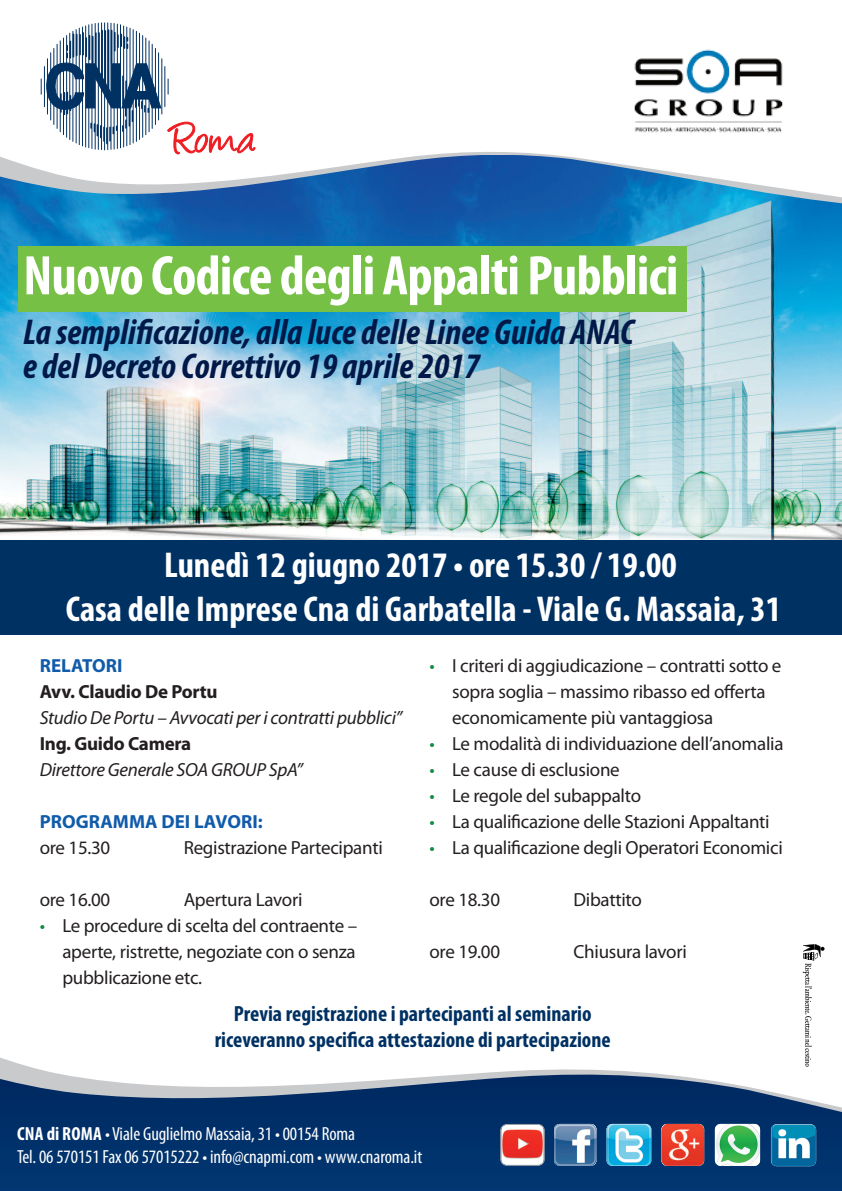
<style>
.page{position:relative;width:842px;height:1191px;background:#fff}
.page>*{position:absolute;margin:0;border:0;box-sizing:border-box;transform-origin:0 0}
.t1{font:700 condensed 56.2px "Myriad Pro";letter-spacing:-.015em;color:#fff}
.t2{font:700 condensed 36px/43.2px "Myriad Pro";color:#fff;text-align:center}
.t3{font:italic 700 condensed 36px/33.8px "Myriad Pro";color:#001949}
.t4{font:700 condensed 22px/26.4px "Myriad Pro";color:#003163;text-align:center}
.t5{font:19px/26px "Myriad Pro";letter-spacing:-.015em;color:#231f20;text-align:justify}
.t6{font:condensed 19px/22.8px "Myriad Pro";letter-spacing:-.005em;color:#fff}
.t7{font:italic 19px "Myriad Pro";letter-spacing:-.015em;color:#231f20}
.t8{font:700 19px "Myriad Pro";letter-spacing:-.015em;color:#231f20}
.t9{font:700 19px "Myriad Pro";letter-spacing:.005em;color:#105baa}
.s1{color:#108b43}
.s2{font-weight:700}
</style>
<div class="page">
<img style="left:0;top:213px;width:842px;height:327px">
<div style="left:0;top:1122px;width:842px;height:69px;background:#01336d"></div>
<svg style="left:0;top:1057px;width:842px;height:65px;fill:#002e67"></svg>
<svg style="left:0;top:152px;width:842px;height:61px"></svg>
<svg style="left:37px;top:18px;width:136px;height:136px"></svg>
<hr style="left:73px;top:31px;width:1px;height:110px;background:#003163">
<hr style="left:76px;top:30px;width:1px;height:113px;background:#003163">
<hr style="left:79px;top:28px;width:1px;height:117px;background:#003163">
<hr style="left:82px;top:27px;width:1px;height:119px;background:#003163">
<hr style="left:85px;top:26px;width:1px;height:121px;background:#003163">
<hr style="left:88px;top:25px;width:1px;height:123px;background:#003163">
<hr style="left:92px;top:24px;width:1px;height:124px;background:#003163">
<hr style="left:95px;top:23px;width:1px;height:126px;background:#003163">
<hr style="left:98px;top:23px;width:1px;height:126px;background:#003163">
<hr style="left:101px;top:23px;width:1px;height:127px;background:#003163">
<hr style="left:104px;top:23px;width:1px;height:127px;background:#003163">
<hr style="left:136px;top:31px;width:1px;height:110px;background:#003163">
<hr style="left:133px;top:30px;width:1px;height:113px;background:#003163">
<hr style="left:130px;top:28px;width:1px;height:117px;background:#003163">
<hr style="left:126px;top:27px;width:1px;height:119px;background:#003163">
<hr style="left:123px;top:26px;width:1px;height:121px;background:#003163">
<hr style="left:120px;top:25px;width:1px;height:123px;background:#003163">
<hr style="left:117px;top:24px;width:1px;height:124px;background:#003163">
<hr style="left:114px;top:23px;width:1px;height:126px;background:#003163">
<hr style="left:111px;top:23px;width:1px;height:126px;background:#003163">
<hr style="left:107px;top:23px;width:1px;height:127px;background:#003163">
<hr style="left:101px;top:30px;width:2px;height:49px;background:#003163">
<hr style="left:104px;top:31px;width:2px;height:55px;background:#003163">
<hr style="left:108px;top:30px;width:1px;height:61px;background:#003163">
<svg style="left:41px;top:33px;width:215px;height:122px"></svg>
<svg style="left:803px;top:944px;width:21px;height:122px"></svg>
<div style="left:501px;top:1125px;width:43px;height:39px;background:#fff;border-radius:6px"></div>
<img style="left:502px;top:1125px;width:40px;height:39px;border-radius:6px">
<div style="left:500px;top:1124px;width:45px;height:41px;border:2px solid #a1a3a6;border-radius:7px"></div>
<img style="left:554px;top:1124px;width:42px;height:41px;border-radius:6px">
<svg style="left:606px;top:1124px;width:45px;height:41px"></svg>
<img style="left:607px;top:1124px;width:44px;height:41px;border-radius:6px">
<img style="left:661px;top:1124px;width:43px;height:41px;border-radius:6px">
<img style="left:715px;top:1124px;width:45px;height:41px;border-radius:6px">
<img style="left:771px;top:1124px;width:45px;height:42px;border-radius:6px">
<img style="left:0;top:634px;width:842px;height:1px">
<div style="left:0;top:540px;width:842px;height:94px;background:#003163"></div>
<div style="left:19px;top:246px;width:668px;height:66px;background:#75c045"></div>
<img style="left:634px;top:49px;width:149px;height:84px">
<h1 class="t1" style="left:23px;top:256px;width:657px">Nuovo Codice degli Appalti Pubblici</h1>
<h2 class="t3" style="left:23px;top:318px;width:612px">La semplificazione, alla luce delleLinee Guida ANAC e del Decreto Correttivo 19 aprile 2017</h2>
<h2 class="t2" style="left:66px;top:547px;width:717px">Lunedì 12 giugno 2017 • ore 15.30 / 19.00<br>Casa delle Imprese Cna di Garbatella - Viale G. Massaia, 31</h2>
<p class="t9" style="left:40px;top:658px;width:84px">RELATORI</p>
<p class="t8" style="left:40px;top:684px;width:179px">Avv. Claudio De Portu</p>
<p class="t7" style="left:40px;top:710px;width:364px">Studio De Portu – Avvocati per i contratti pubblici”</p>
<p class="t8" style="left:40px;top:736px;width:153px">Ing. Guido Camera</p>
<p class="t7" style="left:40px;top:762px;width:265px">Direttore Generale SOA GROUP SpA”</p>
<p class="t9" style="left:40px;top:814px;width:225px">PROGRAMMA DEI LAVORI:</p>
<p class="t5" style="left:40px;top:836px;width:72px">ore 15.30</p>
<p class="t5" style="left:184px;top:836px;width:201px">Registrazione Partecipanti</p>
<p class="t5" style="left:40px;top:888px;width:72px">ore 16.00</p>
<p class="t5" style="left:184px;top:888px;width:120px">Apertura Lavori</p>
<p class="t5" style="left:62px;top:914px;width:296px;text-indent:-23px"><span class="s1">•</span> Le procedure di scelta del contraente – aperte, ristrette, negoziate con o senza pubblicazione etc.</p>
<p class="t5" style="left:452px;top:654px;width:331px;text-align:left;text-indent:-23px"><span class="s1">•</span> I criteri di aggiudicazione – contratti sotto e sopra soglia – massimo ribasso ed offerta economicamente più vantaggiosa</p>
<p class="t5" style="left:429px;top:732px;width:356px"><span class="s1">•</span> Le modalità di individuazione dell’anomalia</p>
<p class="t5" style="left:429px;top:758px;width:192px"><span class="s1">•</span> Le cause di esclusione</p>
<p class="t5" style="left:429px;top:784px;width:213px"><span class="s1">•</span> Le regole del subappalto</p>
<p class="t5" style="left:429px;top:810px;width:342px"><span class="s1">•</span> La qualificazione delle Stazioni Appaltanti</p>
<p class="t5" style="left:429px;top:836px;width:355px"><span class="s1">•</span> La qualificazione degli Operatori Economici</p>
<p class="t5" style="left:429px;top:888px;width:72px">ore 18.30</p>
<p class="t5" style="left:573px;top:888px;width:70px">Dibattito</p>
<p class="t5" style="left:429px;top:940px;width:72px">ore 19.00</p>
<p class="t5" style="left:573px;top:940px;width:115px">Chiusura lavori</p>
<p class="t4" style="left:215px;top:1002px;width:397px">Previa registrazione i partecipanti al seminario riceveranno specifica attestazione di partecipazione</p>
<p class="t6" style="left:17px;top:1124px;width:407px"><span class="s2">CNA di ROMA</span> • Viale GuglielmoMassaia,31•00154 Roma<br>Tel.06570151Fax0657015222• info@cnapmi.com• www.cnaroma.it</p>
</div>
